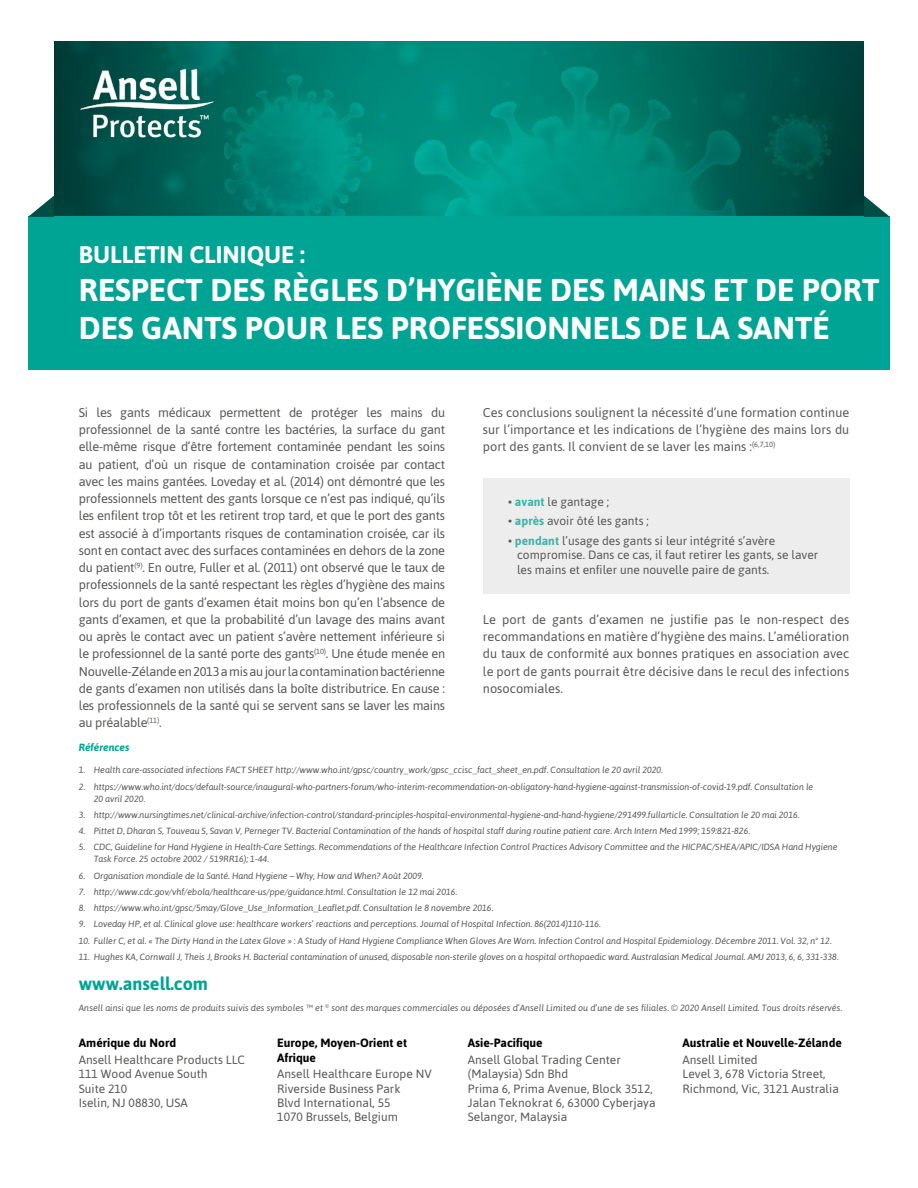
<style>
.page{position:relative;width:918px;height:1188px;background:#fff}
.page>*{position:absolute;margin:0;border:0;box-sizing:border-box;transform-origin:0 0}
.t1{font:700 31.5px/37.8px "Asap";color:#fff}
.t2{font:700 24px "Asap";color:#fff}
.t3{font:700 18px "Asap";color:#00a494}
.t4{font:12.75px/17.2px "Asap";color:#575756;text-align:justify}
.t5{font:12px/14.4px "Asap";color:#575756}
.t6{font:700 12px/14.4px "Asap";color:#000}
.t7{font:italic 700 10.5px "Asap";letter-spacing:-.01em;color:#00a494}
.t8{font:italic 9px/12px "Asap";letter-spacing:-.01em;color:#575756}
.s1{font-weight:700;color:#3cb6a9}
</style>
<div class="page">
<img style="left:54px;top:41px;width:810px;height:176px">
<img style="left:79px;top:64px;width:137px;height:79px">
<div style="left:28px;top:217px;width:862px;height:153px;background:#00a494"></div>
<svg style="left:28px;top:196px;width:26px;height:21px"></svg>
<svg style="left:864px;top:196px;width:26px;height:21px"></svg>
<div style="left:483px;top:479px;width:366px;height:115px;background:#ededed"></div>
<h2 class="t2" style="left:79px;top:239px;width:228px">BULLETIN CLINIQUE :</h2>
<h1 class="t1" style="left:79px;top:270px;width:802px">RESPECT DES RÈGLES D’HYGIÈNE DES MAINS ET DE PORT<br>DES GANTS POUR LES PROFESSIONNELS DE LA SANTÉ</h1>
<h3 class="t4" style="left:483px;top:403px;width:368px">Ces conclusions soulignent la nécessité d’une formation continue sur l’importance et les indications de l’hygiène des mains lors du port des gants. Il convient de se laver les mains :<sup>(6,7,10)</sup></h3>
<p class="t4" style="left:79px;top:403px;width:368px">Si les gants médicaux permettent de protéger les mains du professionnel de la santé contre les bactéries, la surface du gant elle-même risque d’être fortement contaminée pendant les soins au patient, d’où un risque de contamination croisée par contact avec les mains gantées. Loveday et al. (2014) ont démontré que les professionnels mettent des gants lorsque ce n’est pas indiqué, qu’ils les enfilent trop tôt et les retirent trop tard, et que le port des gants est associé à d’importants risques de contamination croisée, car ils sont en contact avec des surfaces contaminées en dehors de la zone du patient<sup>(9)</sup>. En outre, Fuller et al. (2011) ont observé que le taux de professionnels de la santé respectant les règles d’hygiène des mains lors du port de gants d’examen était moins bon qu’en l’absence de gants d’examen, et que la probabilité d’un lavage des mains avant ou après le contact avec un patient s’avère nettement inférieure si le professionnel de la santé porte des gants<sup>(10)</sup>. Une étude menée en Nouvelle-Zélande en 2013 a mis au jour la contamination bactérienne de gants d’examen non utilisés dans la boîte distributrice. En cause : les professionnels de la santé qui se servent sans se laver les mains au préalable<sup>(11)</sup>.</p>
<p class="t7" style="left:79px;top:741px;width:52px">Références</p>
<p class="t8" style="left:79px;top:764px;width:586px">1. Health care-associated infections FACT SHEET http://www.who.int/gpsc/country_work/gpsc_ccisc_fact_sheet_en.pdf. Consultation le 20 avril 2020.</p>
<p class="t8" style="left:94px;top:780px;width:721px;text-indent:-15px">2. https://www.who.int/docs/default-source/inaugural-who-partners-forum/who-interim-recommendation-on-obligatory-hand-hygiene-against-transmission-of-covid-19.pdf. Consultation le<br>20 avril 2020.</p>
<p class="t8" style="left:79px;top:808px;width:722px">3. http://www.nursingtimes.net/clinical-archive/infection-control/standard-principles-hospital-environmental-hygiene-and-hand-hygiene/291499.fullarticle. Consultation le 20 mai 2016.</p>
<p class="t8" style="left:79px;top:825px;width:673px">4. Pittet D, Dharan S, Touveau S, Savan V, Perneger TV. Bacterial Contamination of the hands of hospital staff during routine patient care. Arch Intern Med 1999; 159:821-826.</p>
<p class="t8" style="left:94px;top:841px;width:745px;text-indent:-15px">5. CDC, Guideline for Hand Hygiene in Health-Care Settings. Recommendations of the Healthcare Infection Control Practices Advisory Committee and the HICPAC/SHEA/APIC/IDSA Hand Hygiene<br>Task Force. 25 octobre 2002 / 519RR16); 1-44.</p>
<p class="t8" style="left:79px;top:869px;width:346px">6. Organisation mondiale de la Santé. Hand Hygiene – Why, How and When? Août 2009.</p>
<p class="t8" style="left:79px;top:885px;width:380px">7. http://www.cdc.gov/vhf/ebola/healthcare-us/ppe/guidance.html. Consultation le 12 mai 2016.</p>
<p class="t8" style="left:79px;top:902px;width:416px">8. https://www.who.int/gpsc/5may/Glove_Use_Information_Leaflet.pdf. Consultation le 8 novembre 2016.</p>
<p class="t8" style="left:79px;top:918px;width:524px">9. Loveday HP, et al. Clinical glove use: healthcare workers’ reactions and perceptions. Journal of Hospital Infection. 86(2014)110-116.</p>
<p class="t8" style="left:79px;top:934px;width:755px">10. Fuller C, et al. « The Dirty Hand in the Latex Glove » : A Study of Hand Hygiene Compliance When Gloves Are Worn. Infection Control and Hospital Epidemiology. Décembre 2011. Vol. 32, n° 12.</p>
<p class="t8" style="left:79px;top:950px;width:761px">11. Hughes KA, Cornwall J, Theis J, Brooks H. Bacterial contamination of unused, disposable non-sterile gloves on a hospital orthopaedic ward. Australasian Medical Journal. AMJ 2013, 6, 6, 331-338.</p>
<h3 class="t5" style="left:508px;top:494px;width:103px">• <span class="s1">avant</span> le gantage ;</h3>
<h3 class="t5" style="left:508px;top:514px;width:142px">• <span class="s1">après</span> avoir ôté les gants ;</h3>
<h3 class="t5" style="left:517px;top:533px;width:303px;text-indent:-9px">• <span class="s1">pendant</span> l’usage des gants si leur intégrité s’avère compromise. Dans ce cas, il faut retirer les gants, se laver les mains et enfiler une nouvelle paire de gants.</h3>
<p class="t4" style="left:483px;top:610px;width:368px">Le port de gants d’examen ne justifie pas le non-respect des recommandations en matière d’hygiène des mains. L’amélioration du taux de conformité aux bonnes pratiques en association avec le port de gants pourrait être décisive dans le recul des infections nosocomiales.</p>
<h3 class="t3" style="left:79px;top:972px;width:131px">www.ansell.com</h3>
<p class="t8" style="left:79px;top:1001px;width:765px">Ansell ainsi que les noms de produits suivis des symboles ™ et <sup>®</sup> sont des marques commerciales ou déposées d’Ansell Limited ou d’une de ses filiales. © 2020 Ansell Limited. Tous droits réservés.</p>
<h3 class="t6" style="left:79px;top:1035px;width:99px">Amérique du Nord</h3>
<h3 class="t5" style="left:79px;top:1052px;width:168px">Ansell Healthcare Products LLC<br>111 Wood Avenue South<br>Suite 210<br>Iselin, NJ 08830, USA</h3>
<h3 class="t6" style="left:468px;top:1035px;width:76px">Asie-Pacifique</h3>
<h3 class="t5" style="left:468px;top:1052px;width:189px">Ansell Global Trading Center (Malaysia) Sdn Bhd<br>Prima 6, Prima Avenue, Block 3512,<br>Jalan Teknokrat 6, 63000 Cyberjaya<br>Selangor, Malaysia</h3>
<h3 class="t6" style="left:277px;top:1035px;width:131px">Europe, Moyen-Orient et<br>Afrique</h3>
<h3 class="t5" style="left:277px;top:1066px;width:156px">Ansell Healthcare Europe NV<br>Riverside Business Park<br>Blvd International, 55<br>1070 Brussels, Belgium</h3>
<h3 class="t6" style="left:683px;top:1035px;width:161px">Australie et Nouvelle-Zélande</h3>
<h3 class="t5" style="left:683px;top:1052px;width:158px">Ansell Limited<br>Level 3, 678 Victoria Street,<br>Richmond, Vic, 3121 Australia</h3>
</div>
